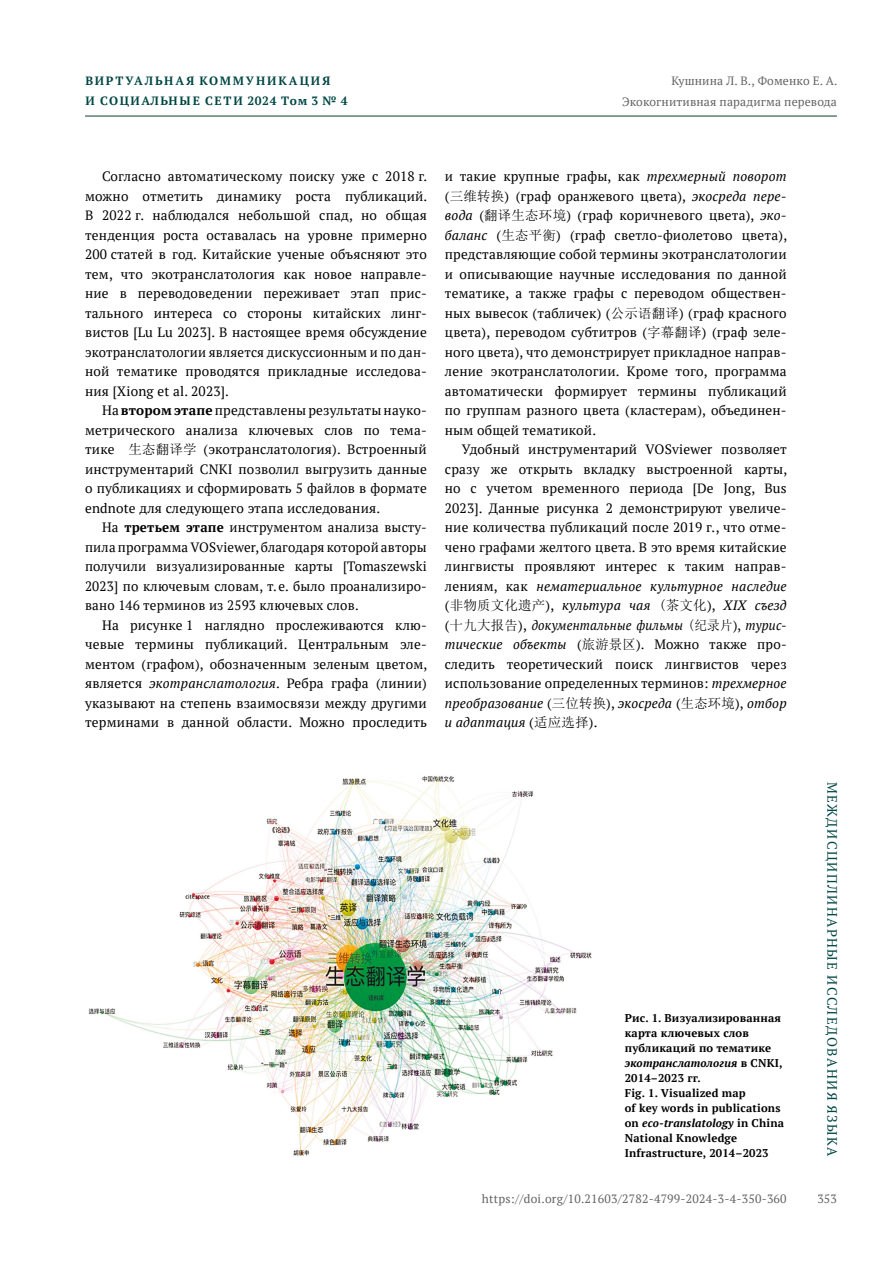
<style>
.page{position:relative;width:893px;height:1263px;background:#fff}
.page>*{position:absolute;margin:0;border:0;box-sizing:border-box;transform-origin:0 0}
.t1{font:13.5px/19.5px "PT Serif";letter-spacing:.015em;color:#000;text-align:justify}
.t2{font:13.5px "PT Serif";letter-spacing:.11em;color:#004644}
.t3{font:12px/20.5px "PT Serif";letter-spacing:.01em;color:#646363;text-align:right}
.t4{font:700 12px/19.5px "PT Serif";letter-spacing:.15em;color:#004644}
.t5{font:700 11.25px/15px "PT Serif";letter-spacing:.015em;color:#000}
.s1{font-weight:700}
.s2{font-family:"Sim Sun"}
.s3{font-style:italic}
</style>
<div class="page">
<hr style="left:85px;top:116px;width:752px;height:1px;background:#0f3f28">
<img style="left:88px;top:776px;width:504px;height:380px">
<p class="t4" style="left:86px;top:71px;width:263px">ВИРТУАЛЬНАЯ КОММУНИКАЦИЯ<br>И СОЦИАЛЬНЫЕ СЕТИ 2024 Том 3 № 4</p>
<p class="t3" style="left:622px;top:70px;width:217px">Кушнина Л. В., Фоменко Е. А.<br>Экокогнитивная парадигма перевода</p>
<p class="t1" style="left:85px;top:166px;width:344px;text-align:left;text-indent:17px">Согласно автоматическому поиску уже с 2018 г. можно отметить динамику роста публикаций.<br>В 2022 г. наблюдался небольшой спад, но общая тенденция роста оставалась на уровне примерно 200 статей в год. Китайские ученые объясняют это тем, что экотранслатология как новое направле&shy;ние в переводо ведении переживает этап прис&shy;тального интереса со стороны китайских линг&shy;вистов [Lu Lu 2023]. В настоящее время обсуждение экотранслатологии является дискуссионным и по дан&shy;ной тематике проводятся прикладные исследова&shy;ния [Xiong et al. 2023].</p>
<p class="t1" style="left:85px;top:401px;width:343px;text-align:left;text-indent:17px">На <span class="s1">втором этапе</span> представлены результаты науко&shy;метрического анализа ключевых слов по тема&shy;тике <span class="s2">生态翻译学</span> (экотранслатология). Встроенный инструментарий CNKI позволил выгрузить данные о публикациях и сформировать 5 файлов в формате endnote для следующего этапа исследования.</p>
<p class="t1" style="left:85px;top:518px;width:343px;text-indent:17px">На <span class="s1">третьем этапе</span> инструментом анализа высту&shy;пила программа VOSviewer, благодаря которой авторы получили визуализированные карты [Tomaszewski 2023] по ключевым словам, т.е. было проанализиро&shy;вано 146 терминов из 2593 ключевых слов.</p>
<p class="t1" style="left:85px;top:615px;width:344px;text-indent:17px">На рисунке 1 наглядно прослеживаются клю&shy;чевые термины публикаций. Центральным эле&shy;ментом (графом), обозначенным зеленым цветом, является <span class="s3">экотранслатология</span>. Ребра графа (линии) указывают на степень взаимосвязи между другими терминами в данной области. Можно проследить</p>
<p class="t1" style="left:445px;top:166px;width:344px">и такие крупные графы, как <span class="s3">трехмерный поворот </span>(<span class="s2">三维转换</span>) (граф оранжевого цвета), <span class="s3">экосреда пере&shy;вода</span> (<span class="s2">翻译生态环境</span>) (граф коричневого цвета), <span class="s3">эко&shy;баланс</span> (<span class="s2">生态平衡</span>) (граф светло-фиолетово цвета), представляющие собой термины экотранслатологии и описывающие научные исследования по данной тематике, а также графы с переводом обществен&shy;ных вывесок (табличек) (<span class="s2">公示语翻译</span>) (граф красного цвета), переводом субтитров (<span class="s2">字幕翻译</span>) (граф зеле&shy;ного цвета), что демонстрирует прикладное направ&shy;ление экотранслатологии. Кроме того, программа автоматически формирует термины публикаций по группам разного цвета (кластерам), объединен&shy;ным общей тематикой.</p>
<p class="t1" style="left:445px;top:440px;width:344px;text-indent:17px">Удобный инструментарий VOSviewer позволяет сразу же открыть вкладку выстроенной карты, но с учетом временного периода [De Jong, Bus 2023]. Данные рисунка 2 демонстрируют увеличе&shy;ние количества публикаций после 2019 г., что отме&shy;чено графами желтого цвета. В это время китайские лингвисты проявляют интерес к таким направ&shy;лениям, как <span class="s3">нематериальное культурное наследие </span>(<span class="s2">非物质文化遗产</span>), <span class="s3">культура чая</span> <span class="s2">(茶文化</span>), <span class="s3">ХIХ съезд </span>(<span class="s2">十九大报告</span>), <span class="s3">документальные фильмы</span> <span class="s2">(纪录片</span>), <span class="s3">турис&shy;тические объекты</span> (<span class="s2">旅游景区</span>). Можно также про&shy;следить теоретический поиск лингвистов через использование определенных терминов: <span class="s3">трехмерное преобразование</span> (<span class="s2">三位转换</span>), <span class="s3">экосреда</span> (<span class="s2">生态环境</span>), <span class="s3">отбор и адаптация</span> (<span class="s2">适应选择</span>).</p>
<p class="t5" style="left:625px;top:1010px;width:161px">Рис. 1. Визуализированная карта ключевых слов публикаций по тематике <span class="s3">экотранслатология</span> в CNKI,<br>2014–2023 гг.<br>Fig. 1. Visualized map<br>of key words in publications on <span class="s3">eco-translatology</span> in China<br>National Knowledge<br>Infrastructure, 2014–2023</p>
<p class="t3" style="left:482px;top:1189px;width:306px">https://doi.org/10.21603/2782-4799-2024-3-4-350-360</p>
<p class="t2" style="left:841px;top:781px;width:376px;rotate:90deg">МЕЖДИСЦИПЛИНАРНЫЕ ИССЛЕДОВАНИЯ ЯЗЫКА</p>
<p class="t3" style="left:817px;top:1189px;width:21px">353</p>
</div>
